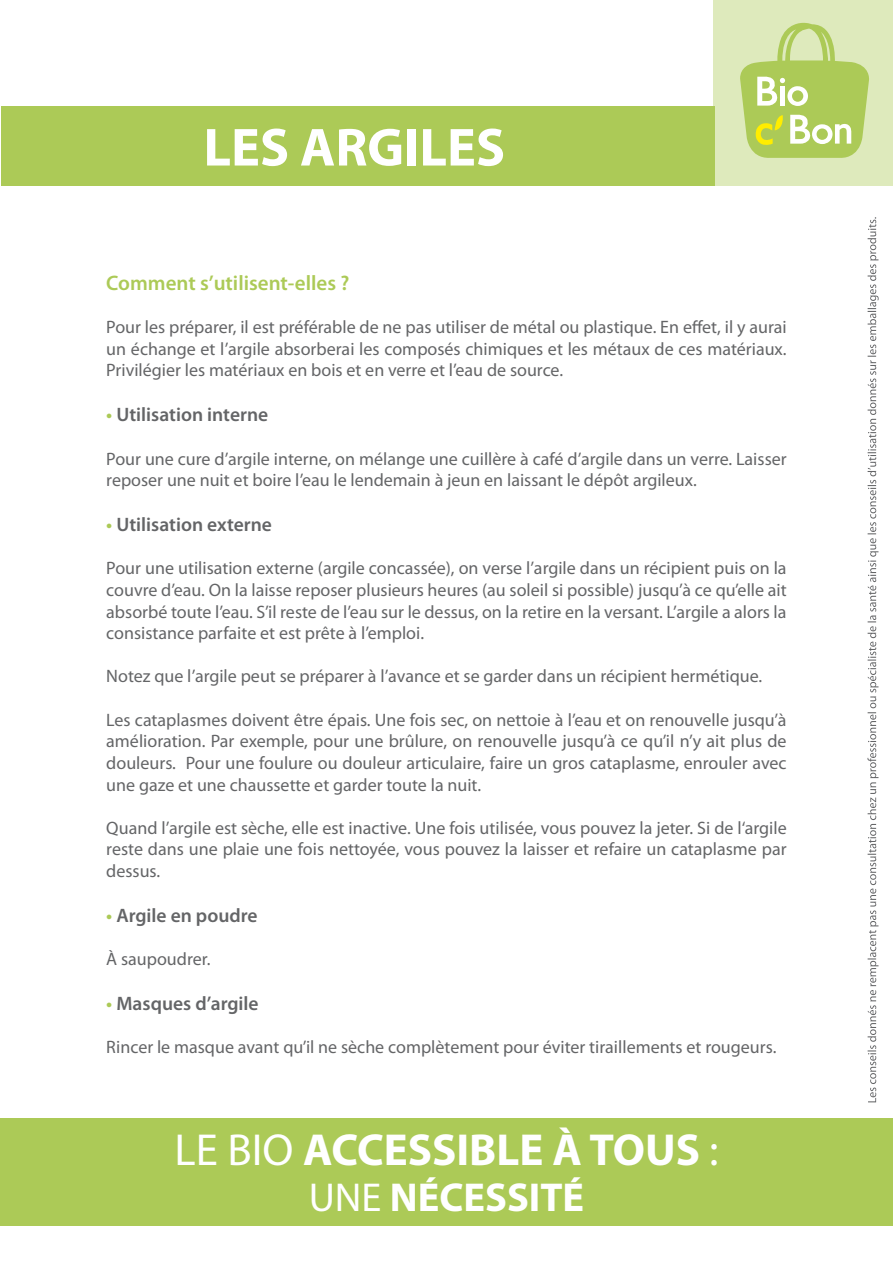
<style>
.page{position:relative;width:893px;height:1263px;background:#fff}
.page>*{position:absolute;margin:0;border:0;box-sizing:border-box;transform-origin:0 0}
.t1{font:700 54px "Myriad Pro";color:#fff}
.t2{font:700 45px "Myriad Pro";color:#fff}
.t3{font:700 40.5px "Myriad Pro";color:#fff}
.t4{font:600 21px "Myriad Pro";color:#acca57}
.t5{font:600 19.5px "Myriad Pro";color:#646567}
.t6{font:18px/21.6px "Myriad Pro";color:#646567;text-align:justify}
.s1{color:#acca57}
.s2{font-weight:400}
</style>
<div class="page">
<div style="left:1px;top:106px;width:713px;height:80px;background:#acca57"></div>
<svg style="left:867px;top:217px;width:12px;height:885px"></svg>
<div style="left:713px;top:0;width:180px;height:186px;background:#deeabc"></div>
<svg style="left:740px;top:23px;width:129px;height:135px"></svg>
<div style="left:0;top:1118px;width:893px;height:108px;background:#acca57"></div>
<h1 class="t1" style="left:203px;top:112px;width:303px">LES ARGILES</h1>
<p class="t4" style="left:106px;top:270px;width:245px">Comment s’utilisent-elles ?</p>
<p class="t6" style="left:106px;top:316px;width:682px">Pour les préparer, il est préférable de ne pas utiliser de métal ou plastique. En effet, il y aurai un échange et l’argile absorberai les composés chimiques et les métaux de ces matériaux.<br>Privilégier les matériaux en bois et en verre et l’eau de source.</p>
<p class="t5" style="left:106px;top:402px;width:163px"><span class="s1">•</span> Utilisation interne</p>
<p class="t6" style="left:106px;top:447px;width:682px">Pour une cure d’argile interne, on mélange une cuillère à café d’argile dans un verre. Laisser reposer une nuit et boire l’eau le lendemain à jeun en laissant le dépôt argileux.</p>
<p class="t5" style="left:106px;top:512px;width:167px"><span class="s1">•</span> Utilisation externe</p>
<p class="t6" style="left:106px;top:557px;width:682px">Pour une utilisation externe (argile concassée), on verse l’argile dans un récipient puis on la couvre d’eau. On la laisse reposer plusieurs heures (au soleil si possible) jusqu’à ce qu’elle ait absorbé toute l’eau. S’il reste de l’eau sur le dessus, on la retire en la versant. L’argile a alors la consistance parfaite et est prête à l’emploi.</p>
<p class="t6" style="left:106px;top:665px;width:657px">Notez que l’argile peut se préparer à l’avance et se garder dans un récipient hermétique.</p>
<p class="t6" style="left:106px;top:708px;width:682px">Les cataplasmes doivent être épais. Une fois sec, on nettoie à l’eau et on renouvelle jusqu’à amélioration. Par exemple, pour une brûlure, on renouvelle jusqu’à ce qu’il n’y ait plus de douleurs. Pour une foulure ou douleur articulaire, faire un gros cataplasme, enrouler avec une gaze et une chaussette et garder toute la nuit.</p>
<p class="t6" style="left:106px;top:816px;width:682px">Quand l’argile est sèche, elle est inactive. Une fois utilisée, vous pouvez la jeter. Si de l‘argile reste dans une plaie une fois nettoyée, vous pouvez la laisser et refaire un cataplasme par dessus.</p>
<p class="t5" style="left:106px;top:903px;width:153px"><span class="s1">•</span> Argile en poudre</p>
<p class="t6" style="left:106px;top:948px;width:106px">À saupoudrer.</p>
<p class="t5" style="left:106px;top:991px;width:154px"><span class="s1">•</span> Masques d’argile</p>
<p class="t6" style="left:106px;top:1036px;width:672px">Rincer le masque avant qu’il ne sèche complètement pour éviter tiraillements et rougeurs.</p>
<h2 class="t2" style="left:175px;top:1120px;width:545px"><span class="s2">LE BIO</span> ACCESSIBLE À TOUS <span class="s2">:</span></h2>
<h3 class="t3" style="left:309px;top:1171px;width:277px"><span class="s2">UNE</span> NÉCESSITÉ</h3>
</div>
